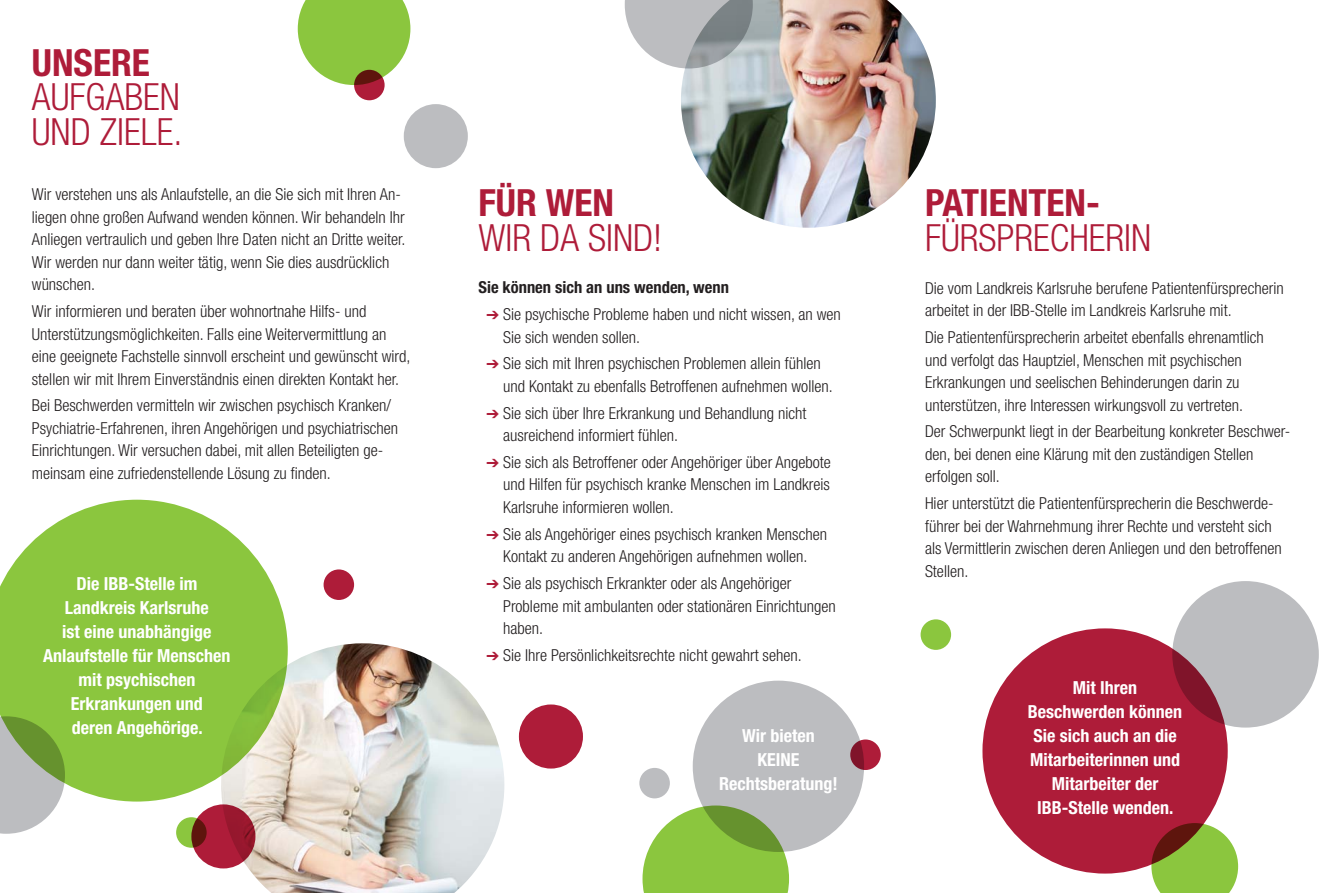
<style>
.page{position:relative;width:1327px;height:893px;background:#fff}
.page>*{position:absolute;margin:0;border:0;box-sizing:border-box;transform-origin:0 0}
.t1{font:300 condensed 37.5px/34.5px "Helvetica Neue";color:#ae1c39}
.t2{font:700 condensed 18px/24px "Helvetica Neue";color:#fff;text-align:center}
.t3{font:300 condensed 16.5px/22.5px "Helvetica Neue";color:#231f20}
.t4{font:700 condensed 16.5px "Helvetica Neue";color:#231f20}
.s1{font-weight:700}
.s2{color:#ae1c39}
</style>
<div class="page">
<svg style="left:0;top:500px;width:288px;height:302px;background:#9acd57"></svg>
<div style="left:982px;top:628px;width:245px;height:246px;background:#ae1c39;border-radius:50%"></div>
<svg style="left:298px;top:0;width:112px;height:85px;background:#9cce5a"></svg>
<div style="left:693px;top:681px;width:171px;height:171px;background:#bcbdc0;border-radius:50%"></div>
<img style="left:221px;top:643px;width:283px;height:250px">
<img style="left:681px;top:0;width:255px;height:228px">
<svg style="left:354px;top:70px;width:31px;height:30px"></svg>
<div style="left:323px;top:569px;width:31px;height:31px;background:#ae1c39;border-radius:50%"></div>
<div style="left:176px;top:817px;width:31px;height:31px;background:#8bc63e;border-radius:50%"></div>
<svg style="left:1151px;top:823px;width:87px;height:70px"></svg>
<div style="left:404px;top:104px;width:64px;height:64px;background:#bcbdc0;border-radius:50%"></div>
<svg style="left:625px;top:0;width:128px;height:68px;background:#b2b5b8"></svg>
<svg style="left:0;top:716px;width:65px;height:118px;background:#a8b995"></svg>
<svg style="left:191px;top:804px;width:64px;height:64px;background:#9e1c32"></svg>
<div style="left:519px;top:704px;width:64px;height:64px;background:#ae1c39;border-radius:50%"></div>
<svg style="left:642px;top:805px;width:147px;height:88px"></svg>
<div style="left:1172px;top:581px;width:146px;height:147px;background:#bcbdc0;border-radius:50%"></div>
<div style="left:639px;top:768px;width:31px;height:30px;background:#bcbdc0;border-radius:50%"></div>
<div style="left:920px;top:619px;width:31px;height:31px;background:#8bc63e;border-radius:50%"></div>
<svg style="left:850px;top:739px;width:31px;height:31px"></svg>
<p class="t1" style="left:32px;top:45px;width:152px"><span class="s1">UNSERE<br></span>AUFGABEN<br>UND ZIELE.</p>
<p class="t3" style="left:32px;top:183px;width:375px">Wir verstehen uns als Anlaufstelle, an die Sie sich mit Ihren An&shy;liegen ohne großen Aufwand wenden können. Wir behandeln Ihr Anliegen vertraulich und geben Ihre Daten nicht an Dritte weiter.<br>Wir werden nur dann weiter tätig, wenn Sie dies ausdrücklich wünschen.</p>
<p class="t3" style="left:32px;top:300px;width:380px">Wir informieren und beraten über wohnortnahe Hilfs- und Unterstützungsmöglichkeiten. Falls eine Weitervermittlung an eine geeignete Fachstelle sinnvoll erscheint und gewünscht wird, stellen wir mit Ihrem Einverständnis einen direkten Kontakt her.</p>
<p class="t3" style="left:32px;top:394px;width:368px">Bei Beschwerden vermitteln wir zwischen psychisch Kranken/ Psychiatrie-Erfahrenen, ihren Angehörigen und psychiatrischen Einrichtungen. Wir versuchen dabei, mit allen Beteiligten ge&shy;meinsam eine zufriedenstellende Lösung zu finden.</p>
<p class="t2" style="left:43px;top:571px;width:189px">Die IBB-Stelle im<br>Landkreis Karlsruhe<br>ist eine unabhängige<br>Anlaufstelle für Menschen mit psychischen<br>Erkrankungen und<br>deren Angehörige.</p>
<p class="t1" style="left:478px;top:185px;width:185px"><span class="s1">FÜR WEN<br></span>WIR DA SIND!</p>
<p class="t1" style="left:925px;top:185px;width:228px"><span class="s1">PATIENTEN-<br></span>FÜRSPRECHERIN</p>
<p class="t4" style="left:478px;top:278px;width:252px">Sie können sich an uns wenden, wenn</p>
<p class="t3" style="left:503px;top:303px;width:339px;text-indent:-17px"><span class="s2">➔</span> Sie psychische Probleme haben und nicht wissen, an wen<br>Sie sich wenden sollen.</p>
<p class="t3" style="left:503px;top:352px;width:331px;text-indent:-17px"><span class="s2">➔</span> Sie sich mit Ihren psychischen Problemen allein fühlen und Kontakt zu ebenfalls Betroffenen aufnehmen wollen.</p>
<p class="t3" style="left:503px;top:401px;width:305px;text-indent:-17px"><span class="s2">➔</span> Sie sich über Ihre Erkrankung und Behandlung nicht ausreichend informiert fühlen.</p>
<p class="t3" style="left:503px;top:451px;width:329px;text-align:justify;text-indent:-17px"><span class="s2">➔</span> Sie sich als Betroffener oder Angehöriger über Angebote und Hilfen für psychisch kranke Menschen im Landkreis Karlsruhe informieren wollen.</p>
<p class="t3" style="left:486px;top:522px;width:342px;text-align:center"><span class="s2">➔</span> Sie als Angehöriger eines psychisch kranken Menschen<br>Kontakt zu anderen Angehörigen aufnehmen wollen.</p>
<p class="t3" style="left:503px;top:572px;width:334px;text-indent:-17px"><span class="s2">➔</span> Sie als psychisch Erkrankter oder als Angehöriger<br>Probleme mit ambulanten oder stationären Einrichtungen haben.</p>
<p class="t3" style="left:486px;top:643px;width:317px"><span class="s2">➔</span> Sie Ihre Persönlichkeitsrechte nicht gewahrt sehen.</p>
<p class="t2" style="left:719px;top:723px;width:120px">Wir bieten<br>KEINE<br>Rechtsberatung!</p>
<p class="t3" style="left:925px;top:277px;width:360px">Die vom Landkreis Karlsruhe berufene Patientenfürsprecherin arbeitet in der IBB-Stelle im Landkreis Karlsruhe mit.</p>
<p class="t3" style="left:925px;top:326px;width:340px">Die Patientenfürsprecherin arbeitet ebenfalls ehrenamtlich und verfolgt das Hauptziel, Menschen mit psychischen Erkrankungen und seelischen Behinderungen darin zu unterstützen, ihre Interessen wirkungsvoll zu vertreten.</p>
<p class="t3" style="left:925px;top:420px;width:367px">Der Schwerpunkt liegt in der Bearbeitung konkreter Beschwer&shy;den, bei denen eine Klärung mit den zuständigen Stellen erfolgen soll.</p>
<p class="t3" style="left:925px;top:492px;width:358px">Hier unterstützt die Patientenfürsprecherin die Beschwerde&shy;führer bei der Wahrnehmung ihrer Rechte und versteht sich als Vermittlerin zwischen deren Anliegen und den betroffenen Stellen.</p>
<p class="t2" style="left:1028px;top:675px;width:156px">Mit Ihren<br>Beschwerden können<br>Sie sich auch an die<br>Mitarbeiterinnen und<br>Mitarbeiter der<br>IBB-Stelle wenden.</p>
</div>
